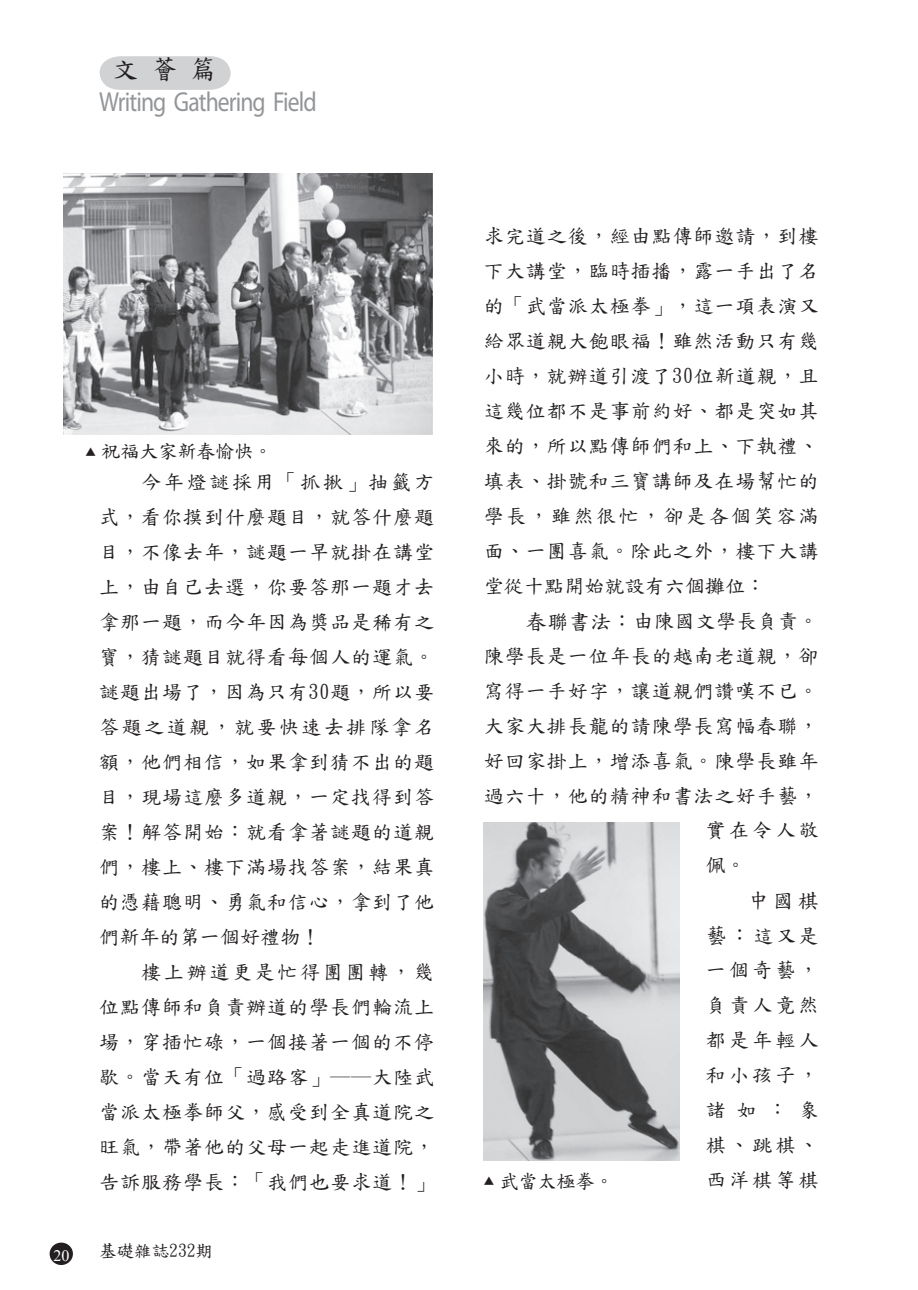
<style>
.page{position:relative;width:918px;height:1290px;background:#fff}
.page>*{position:absolute;margin:0;border:0;box-sizing:border-box;transform-origin:0 0}
.t1{font:27.65px "Myriad Pro";letter-spacing:-.04em;color:#939598;scale:.86 1}
.t2{font:26.25px "DF Kai Shu SB Estd BF";color:#231f20}
.t3{font:21px "DF Kai Shu SB Estd BF";color:#231f20}
.t4{font:20.12px/35px "DF Kai Shu SB Estd BF";letter-spacing:.04em;color:#231f20;text-align:justify}
.t5{font:19.25px "DF Kai Shu SB Estd BF";letter-spacing:-.01em;color:#231f20}
.t6{font:17.5px "DF Kai Shu SB Estd BF";color:#231f20}
.t7{font:15.92px "Times New Roman";color:#fff}
.s1{font-size:10.5px}
.s2{font-size:21px}
</style>
<div class="page">
<img style="left:484px;top:823px;width:196px;height:337px">
<div style="left:50px;top:1242px;width:23px;height:23px;background:#231f20;border-radius:50%"></div>
<svg style="left:100px;top:56px;width:131px;height:34px;background:#d4d5d7"></svg>
<img style="left:64px;top:173px;width:369px;height:261px">
<h2 class="t2" style="left:112px;top:56px;width:106px">文 薈 篇</h2>
<h1 class="t1" style="left:99px;top:85px;width:254px">Writing Gathering Field</h1>
<p class="t5" style="left:86px;top:442px;width:189px"><span class="s1">▲</span> 祝福大家新春愉快。</p>
<p class="t4" style="left:99px;top:464px;width:336px;text-indent:42px">今年燈謎採用「抓揪」抽籤方式，看你摸到什麼題目，就答什麼題目，不像去年，謎題一早就掛在講堂上，由自己去選，你要答那一題才去拿那一題，而今年因為獎品是稀有之寶，猜謎題目就得看每個人的運氣。謎題出場了，因為只有30題，所以要答題之道親，就要快速去排隊拿名額，他們相信，如果拿到猜不出的題目，現場這麼多道親，一定找得到答案！解答開始：就看拿著謎題的道親們，樓上、樓下滿場找答案，結果真的憑藉聰明、勇氣和信心，拿到了他們新年的第一個好禮物！</p>
<p class="t4" style="left:99px;top:954px;width:336px;text-indent:42px">樓上辦道更是忙得團團轉，幾位點傳師和負責辦道的學長們輪流上場，穿插忙碌，一個接著一個的不停歇。當天有位「過路客」──大陸武當派太極拳師父，感受到全真道院之旺氣，帶著他的父母一起走進道院，告訴服務學長：「我們也要求道！」</p>
<p class="t7" style="left:53px;top:1245px;width:17px">20</p>
<p class="t6" style="left:99px;top:1242px;width:115px">基礎雜誌232期</p>
<p class="t4" style="left:484px;top:218px;width:347px;text-align:left">求完道之後，經由點傳師邀請，到樓下大講堂，臨時插播，露一手出了名的「武當派太極拳」，這一項表演又給眾道親大飽眼福！雖然活動只有幾小時，就辦道引渡了30位新道親，且這幾位都不是事前約好、都是突如其來的，所以點傳師們和上、下執禮、填表、掛號和三寶講師及在場幫忙的學長，雖然很忙，卻是各個笑容滿面、一團喜氣。除此之外，樓下大講堂從十點開始就設有六個攤位：</p>
<p class="t4" style="left:484px;top:604px;width:336px;text-indent:42px"><span class="s2">春聯書法：</span>由陳國文學長負責。陳學長是一位年長的越南老道親，卻寫得一手好字，讓道親們讚嘆不已。大家大排長龍的請陳學長寫幅春聯，好回家掛上，增添喜氣。陳學長雖年過六十，他的精神和書法之好手藝，</p>
<p class="t5" style="left:484px;top:1171px;width:132px"><span class="s1">▲</span> 武當太極拳。</p>
<p class="t4" style="left:706px;top:813px;width:125px">實在令人敬佩。</p>
<p class="t3" style="left:748px;top:890px;width:72px">中國棋</p>
<p class="t4" style="left:706px;top:918px;width:114px"><span class="s2">藝：</span>這又是一個奇藝，負責人竟然都是年輕人和小孩子，諸如：象棋、跳棋、西洋棋等棋</p>
</div>
